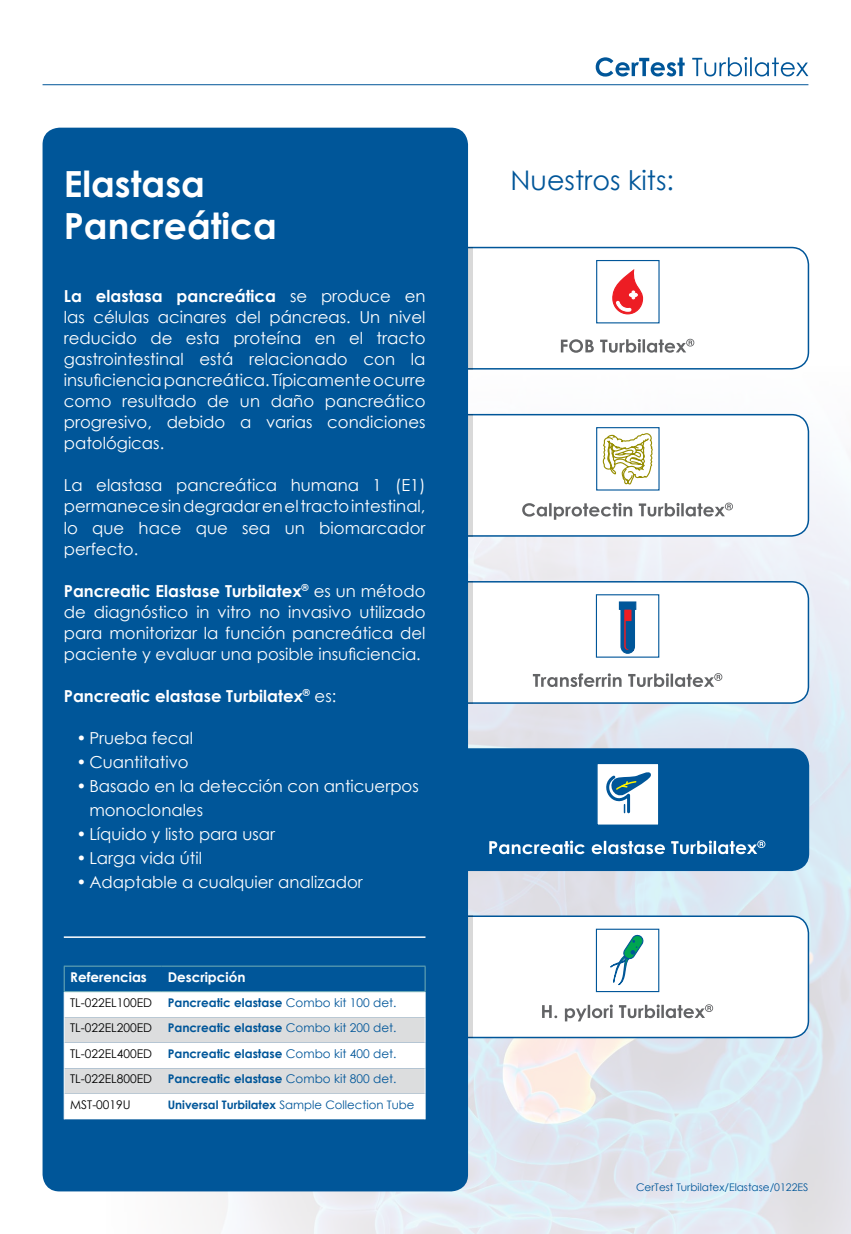
<style>
.page{position:relative;width:851px;height:1234px;background:#fff}
.page>*{position:absolute;margin:0;border:0;box-sizing:border-box;transform-origin:0 0}
.t1{font:700 36px "Century Gothic";color:#fff}
.t2{font:27px "Century Gothic";color:#005699}
.t3{font:16.5px/21px "Century Gothic";color:#fff;text-align:justify}
.t4{font:700 16.5px "Century Gothic";color:#fff}
.t5{font:700 13.5px "Century Gothic";color:#fff}
.t6{font:700 12px "Century Gothic";color:#005699}
.t7{font:12px "Century Gothic";color:#000}
.t8{font:11.7px "Century Gothic";color:#005699}
.t9{font:10.5px "Century Gothic";color:#005699}
.s1{font-weight:700}
.s2{font-weight:400}
</style>
<div class="page">
<img style="left:42px;top:75px;width:808px;height:1158px">
<div style="left:446px;top:247px;width:362px;height:122px;background:#fff;border-radius:17px"></div>
<div style="left:446px;top:247px;width:363px;height:122px;border:2px solid #005699;border-radius:17px"></div>
<div style="left:446px;top:414px;width:362px;height:122px;background:#fff;border-radius:17px"></div>
<div style="left:446px;top:414px;width:363px;height:122px;border:2px solid #005699;border-radius:17px"></div>
<div style="left:446px;top:581px;width:362px;height:122px;background:#fff;border-radius:17px"></div>
<div style="left:446px;top:581px;width:363px;height:122px;border:2px solid #005699;border-radius:17px"></div>
<div style="left:446px;top:916px;width:362px;height:121px;background:#fff;border-radius:17px"></div>
<div style="left:446px;top:915px;width:363px;height:122px;border:2px solid #005699;border-radius:17px"></div>
<div style="left:446px;top:748px;width:362px;height:122px;background:#005699;border-radius:17px"></div>
<div style="left:446px;top:748px;width:363px;height:122px;border:2px solid #005699;border-radius:17px"></div>
<hr style="left:43px;top:84px;width:765px;height:1px;background:#005699">
<svg style="left:595px;top:57px;width:213px;height:20px"></svg>
<svg style="left:602px;top:433px;width:51px;height:51px"></svg>
<div style="left:596px;top:427px;width:63px;height:63px;border:1px solid #005699"></div>
<div style="left:596px;top:260px;width:63px;height:63px;border:1px solid #005699"></div>
<svg style="left:612px;top:269px;width:31px;height:46px"></svg>
<div style="left:595px;top:594px;width:64px;height:63px;border:1px solid #005699"></div>
<svg style="left:618px;top:601px;width:18px;height:53px"></svg>
<div style="left:595px;top:928px;width:64px;height:63px;border:1px solid #005699"></div>
<div style="left:596px;top:762px;width:63px;height:63px;background:#fff;border:2px solid #005699"></div>
<svg style="left:606px;top:772px;width:45px;height:42px"></svg>
<svg style="left:532px;top:673px;width:190px;height:14px"></svg>
<svg style="left:560px;top:339px;width:134px;height:14px"></svg>
<svg style="left:522px;top:502px;width:210px;height:17px"></svg>
<svg style="left:542px;top:933px;width:171px;height:88px"></svg>
<div style="left:43px;top:128px;width:425px;height:1063px;background:#005699;border-radius:17px"></div>
<svg style="left:64px;top:965px;width:361px;height:153px"></svg>
<hr style="left:64px;top:936px;width:361px;height:1px;background:#fff">
<hr style="left:468px;top:247px;width:4px;height:122px;background:#d9d9d9">
<hr style="left:468px;top:414px;width:4px;height:122px;background:#d9d9d9">
<hr style="left:468px;top:581px;width:4px;height:122px;background:#d9d9d9">
<hr style="left:468px;top:915px;width:4px;height:122px;background:#d9d9d9">
<svg style="left:671px;top:840px;width:94px;height:14px"></svg>
<svg style="left:489px;top:840px;width:176px;height:14px"></svg>
<h1 class="t1" style="left:64px;top:157px;width:143px">Elastasa</h1>
<h2 class="t2" style="left:510px;top:162px;width:165px">Nuestros kits:</h2>
<h1 class="t1" style="left:64px;top:199px;width:215px">Pancreática</h1>
<p class="t3" style="left:64px;top:285px;width:363px"><span class="s1">La elastasa pancreática</span> se produce en las células acinares del páncreas. Un nivel reducido de esta proteína en el tracto gastrointestinal está relacionado con la insuficiencia pancreática. Típicamente ocurre como resultado de un daño pancreático progresivo, debido a varias condiciones patológicas.</p>
<p class="t3" style="left:64px;top:474px;width:363px">La elastasa pancreática humana 1 (E1) permanece sin degradar en el tracto intestinal, lo que hace que sea un biomarcador perfecto.</p>
<p class="t3" style="left:64px;top:579px;width:363px"><span class="s1">Pancreatic Elastase Turbilatex</span><sup>®</sup> es un método de diagnóstico in vitro no invasivo utilizado para monitorizar la función pancreática del paciente y evaluar una posible insuficiencia.</p>
<p class="t4" style="left:64px;top:683px;width:274px">Pancreatic elastase Turbilatex<sup>®</sup> <span class="s2">es:</span></p>
<p class="t3" style="left:77px;top:726px;width:118px">• Prueba fecal</p>
<p class="t3" style="left:77px;top:750px;width:114px">• Cuantitativo</p>
<p class="t3" style="left:89px;top:773px;width:331px;line-height:24px;text-indent:-13px">• Basado en la detección con anticuerpos monoclonales</p>
<p class="t3" style="left:77px;top:822px;width:200px">• Líquido y listo para usar</p>
<p class="t3" style="left:77px;top:846px;width:127px">• Larga vida útil</p>
<p class="t3" style="left:77px;top:870px;width:288px">• Adaptable a cualquier analizador</p>
<p class="t5" style="left:70px;top:966px;width:78px">Referencias</p>
<p class="t5" style="left:168px;top:966px;width:79px">Descripción</p>
<p class="t7" style="left:70px;top:993px;width:83px">TL-022EL100ED</p>
<p class="t6" style="left:168px;top:992px;width:230px">Pancreatic elastase <span class="s2">Combo kit 100 det.</span></p>
<p class="t7" style="left:70px;top:1019px;width:83px">TL-022EL200ED</p>
<p class="t6" style="left:168px;top:1018px;width:230px">Pancreatic elastase <span class="s2">Combo kit 200 det.</span></p>
<p class="t7" style="left:70px;top:1044px;width:83px">TL-022EL400ED</p>
<p class="t6" style="left:168px;top:1043px;width:230px">Pancreatic elastase <span class="s2">Combo kit 400 det.</span></p>
<p class="t7" style="left:70px;top:1070px;width:83px">TL-022EL800ED</p>
<p class="t6" style="left:168px;top:1069px;width:230px">Pancreatic elastase <span class="s2">Combo kit 800 det.</span></p>
<p class="t7" style="left:70px;top:1095px;width:62px">MST-0019U</p>
<p class="t8" style="left:168px;top:1095px;width:248px"><span class="s1">Universal Turbilatex</span> Sample Collection Tube</p>
<p class="t9" style="left:636px;top:1179px;width:174px">CerTest Turbilatex/Elastase/0122ES</p>
</div>
